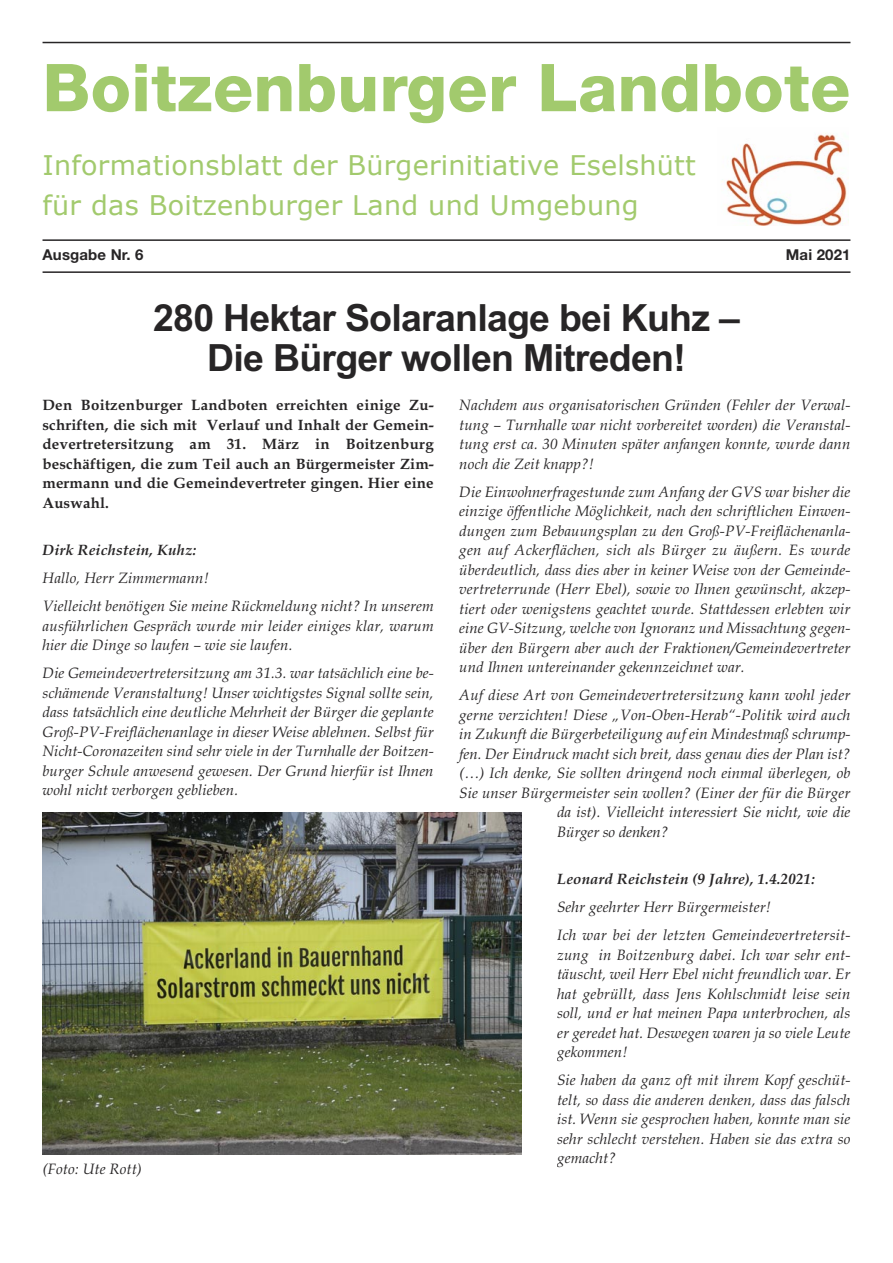
<style>
.page{position:relative;width:893px;height:1263px;background:#fff}
.page>*{position:absolute;margin:0;border:0;box-sizing:border-box;transform-origin:0 0}
.t1{font:800 66px "Helvetica Neue CE";letter-spacing:.005em;color:#a2ca6d}
.t2{font:700 37.5px "Arial";letter-spacing:-.02em;color:#272526}
.t3{font:27px "Verdana";letter-spacing:.01em;color:#a2ca6d}
.t4{font:italic 15px/19.5px "Book Antiqua";letter-spacing:.01em;color:#272526;text-align:justify}
.t5{font:700 15px/19.5px "Book Antiqua";letter-spacing:.01em;color:#272526;text-align:justify}
.t6{font:italic 700 15px "Book Antiqua";letter-spacing:.01em;color:#272526}
.t7{font:700 15px "Helvetica Neue CE";letter-spacing:.01em;color:#272526}
</style>
<div class="page">
<hr style="left:43px;top:42px;width:807px;height:1px;background:#272526">
<hr style="left:43px;top:239px;width:807px;height:2px;background:#272526">
<hr style="left:43px;top:271px;width:807px;height:2px;background:#272526">
<img style="left:721px;top:133px;width:126px;height:92px">
<img style="left:43px;top:812px;width:479px;height:342px">
<p class="t1" style="left:43px;top:64px;width:809px">Boitzenburger Landbote</p>
<p class="t3" style="left:43px;top:148px;width:655px">Informationsblatt der Bürgerinitiative Eselshütt</p>
<p class="t3" style="left:43px;top:188px;width:598px">für das Boitzenburger Land und Umgebung</p>
<p class="t7" style="left:43px;top:249px;width:103px">Ausgabe Nr. 6</p>
<p class="t7" style="left:786px;top:249px;width:66px">Mai 2021</p>
<p class="t2" style="left:153px;top:305px;width:588px">280 Hektar Solaranlage bei Kuhz –</p>
<p class="t2" style="left:207px;top:344px;width:480px">Die Bürger wollen Mitreden!</p>
<p class="t5" style="left:43px;top:397px;width:393px">Den Boitzenburger Landboten erreichten einige Zu&shy;schriften, die sich mit Verlauf und Inhalt der Gemein&shy;devertretersitzung am 31. März in Boitzenburg beschäftigen, die zum Teil auch an Bürgermeister Zim&shy;mermann und die Gemeindevertreter gingen. Hier eine Auswahl.</p>
<p class="t6" style="left:43px;top:544px;width:155px">Dirk Reichstein, Kuhz:</p>
<p class="t4" style="left:43px;top:570px;width:168px">Hallo, Herr Zimmermann!</p>
<p class="t4" style="left:43px;top:598px;width:393px">Vielleicht benötigen Sie meine Rückmeldung nicht? In unserem ausführlichen Gespräch wurde mir leider einiges klar, warum hier die Dinge so laufen – wie sie laufen.</p>
<p class="t4" style="left:43px;top:665px;width:393px">Die Gemeindevertretersitzung am 31.3. war tatsächlich eine be&shy;schämende Veranstaltung! Unser wichtigstes Signal sollte sein, dass tatsächlich eine deutliche Mehrheit der Bürger die geplante Groß-PV-Freiflächenanlage in dieser Weise ablehnen. Selbst für Nicht-Coronazeiten sind sehr viele in der Turnhalle der Boitzen&shy;burger Schule anwesend gewesen. Der Grund hierfür ist Ihnen wohl nicht verborgen geblieben.</p>
<p class="t4" style="left:43px;top:1161px;width:101px">(Foto: Ute Rott)</p>
<p class="t4" style="left:459px;top:397px;width:393px">Nachdem aus organisatorischen Gründen (Fehler der Verwal&shy;tung – Turnhalle war nicht vorbereitet worden) die Veranstal&shy;tung erst ca. 30 Minuten später anfangen konnte, wurde dann noch die Zeit knapp?!</p>
<p class="t4" style="left:459px;top:484px;width:393px">Die Einwohnerfragestunde zum Anfang der GVS war bisher die einzige öffentliche Möglichkeit, nach den schriftlichen Einwen&shy;dungen zum Bebauungsplan zu den Groß-PV-Freiflächenanla&shy;gen auf Ackerflächen, sich als Bürger zu äußern. Es wurde überdeutlich, dass dies aber in keiner Weise von der Gemeinde&shy;vertreterrunde (Herr Ebel), sowie vo Ihnen gewünscht, akzep&shy;tiert oder wenigstens geachtet wurde. Stattdessen erlebten wir eine GV-Sitzung, welche von Ignoranz und Missachtung gegen&shy;über den Bürgern aber auch der Fraktionen/Gemeindevertreter und Ihnen untereinander gekennzeichnet war.</p>
<p class="t4" style="left:459px;top:687px;width:393px">Auf diese Art von Gemeindevertretersitzung kann wohl jeder</p>
<p class="t4" style="left:459px;top:707px;width:393px">gerne verzichten! Diese „Von-Oben-Herab“-Politik wird auch</p>
<p class="t4" style="left:459px;top:726px;width:393px">in Zukunft die Bürgerbeteiligung auf ein Mindestmaß schrump-</p>
<p class="t4" style="left:459px;top:746px;width:393px">fen. Der Eindruck macht sich breit, dass genau dies der Plan ist?</p>
<p class="t4" style="left:459px;top:765px;width:393px">(…) Ich denke, Sie sollten dringend noch einmal überlegen, ob</p>
<p class="t4" style="left:459px;top:785px;width:393px">Sie unser Bürgermeister sein wollen? (Einer der für die Bürger</p>
<p class="t4" style="left:557px;top:804px;width:295px">da ist). Vielleicht interessiert Sie nicht, wie die</p>
<p class="t4" style="left:557px;top:824px;width:113px">Bürger so denken?</p>
<p class="t6" style="left:557px;top:873px;width:260px">Leonard Reichstein (9 Jahre), 1.4.2021:</p>
<p class="t4" style="left:557px;top:899px;width:215px">Sehr geehrter Herr Bürgermeister!</p>
<p class="t4" style="left:557px;top:927px;width:295px">Ich war bei der letzten Gemeindevertretersit&shy;zung in Boitzenburg dabei. Ich war sehr ent&shy;täuscht, weil Herr Ebel nicht freundlich war. Er hat gebrüllt, dass Jens Kohlschmidt leise sein soll, und er hat meinen Papa unterbrochen, als er geredet hat. Deswegen waren ja so viele Leute gekommen!</p>
<p class="t4" style="left:557px;top:1072px;width:295px">Sie haben da ganz oft mit ihrem Kopf geschüt&shy;telt, so dass die anderen denken, dass das falsch ist. Wenn sie gesprochen haben, konnte man sie sehr schlecht verstehen. Haben sie das extra so gemacht?</p>
</div>
